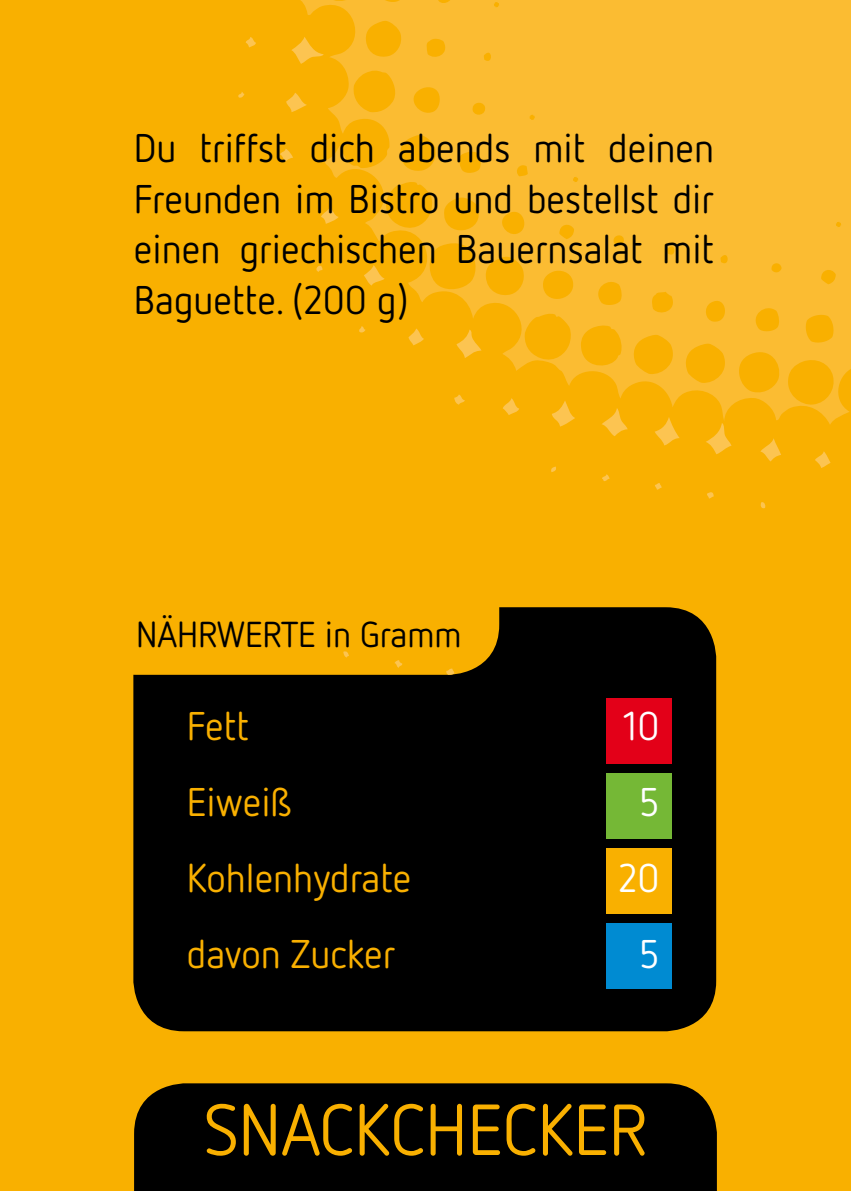
<style>
.page{position:relative;width:851px;height:1191px;background:#fff}
.page>*{position:absolute;margin:0;border:0;box-sizing:border-box;transform-origin:0 0}
.t1{font:72px "Netto OT";color:#f9b000}
.t2{font:40px/50.4px "Netto OT";color:#000;text-align:justify}
.t3{font:40px "Netto OT";color:#f9b000}
.t4{font:40px "Netto OT";color:#fff}
.t5{font:36px "Netto OT";color:#000}
</style>
<div class="page">
<div style="left:0;top:0;width:850px;height:1191px;background:#f9b000"></div>
<div style="left:133px;top:607px;width:583px;height:424px;background:#000;border-radius:50px"></div>
<div style="left:85px;top:208px;width:414px;height:467px;background:#f9b000;border-radius:50px"></div>
<svg style="left:343px;top:651px;width:6px;height:6px"></svg>
<svg style="left:394px;top:660px;width:9px;height:7px"></svg>
<svg style="left:446px;top:668px;width:8px;height:7px"></svg>
<svg style="left:245px;top:37px;width:11px;height:10px"></svg>
<svg style="left:291px;top:47px;width:5px;height:8px"></svg>
<svg style="left:238px;top:92px;width:6px;height:6px"></svg>
<svg style="left:286px;top:93px;width:10px;height:19px"></svg>
<svg style="left:280px;top:149px;width:13px;height:12px"></svg>
<svg style="left:609px;top:430px;width:14px;height:6px"></svg>
<svg style="left:655px;top:430px;width:24px;height:15px"></svg>
<svg style="left:706px;top:430px;width:25px;height:24px"></svg>
<svg style="left:551px;top:466px;width:5px;height:6px"></svg>
<svg style="left:760px;top:438px;width:21px;height:23px"></svg>
<svg style="left:602px;top:474px;width:7px;height:7px"></svg>
<svg style="left:815px;top:451px;width:15px;height:17px"></svg>
<svg style="left:654px;top:483px;width:7px;height:7px"></svg>
<svg style="left:707px;top:492px;width:6px;height:6px"></svg>
<svg style="left:760px;top:502px;width:5px;height:7px"></svg>
<svg style="left:296px;top:0;width:554px;height:430px;fill:#fbbc32"></svg>
<div style="left:134px;top:1083px;width:582px;height:108px;background:#000"></div>
<div style="left:606px;top:698px;width:65px;height:65px;background:#e30018"></div>
<div style="left:606px;top:773px;width:65px;height:65px;background:#75b836"></div>
<div style="left:606px;top:923px;width:65px;height:66px;background:#008bd2"></div>
<div style="left:606px;top:848px;width:65px;height:66px;background:#f9b000"></div>
<p class="t2" style="left:134px;top:122px;width:581px">Du triffst dich abends mit deinen Freunden im Bistro und bestellst dir einen griechischen Bauernsalat mit Baguette. (200 g)</p>
<p class="t5" style="left:136px;top:612px;width:327px">NÄHRWERTE in Gramm</p>
<p class="t3" style="left:187px;top:701px;width:64px">Fett</p>
<p class="t4" style="left:623px;top:701px;width:38px">10</p>
<p class="t3" style="left:187px;top:777px;width:106px">Eiweiß</p>
<p class="t4" style="left:639px;top:777px;width:21px">5</p>
<p class="t3" style="left:187px;top:853px;width:226px">Kohlenhydrate</p>
<p class="t4" style="left:618px;top:853px;width:42px">20</p>
<p class="t3" style="left:187px;top:928px;width:210px">davon Zucker</p>
<p class="t4" style="left:639px;top:928px;width:21px">5</p>
<h1 class="t1" style="left:204px;top:1085px;width:444px">SNACKCHECKER</h1>
</div>
